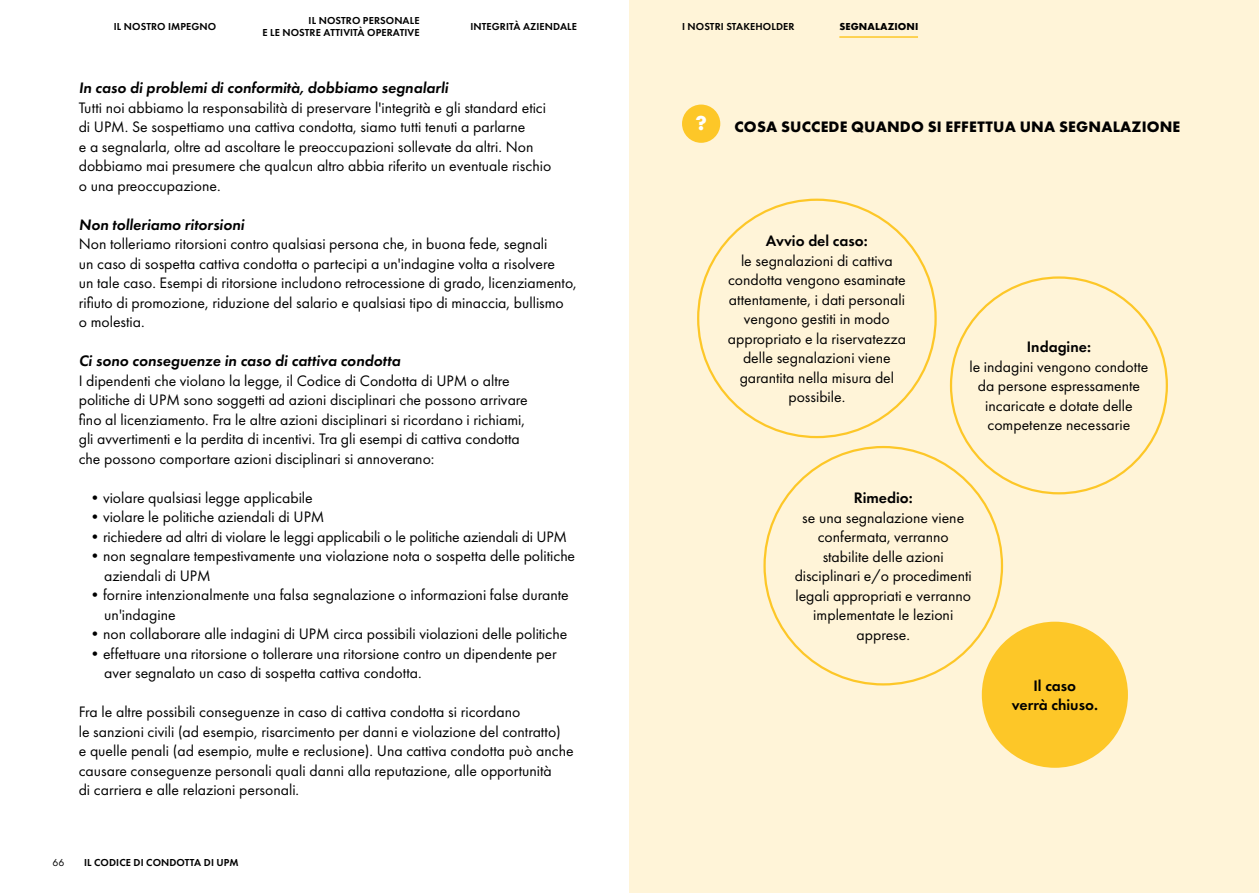
<style>
.page{position:relative;width:1259px;height:893px;background:#fff}
.page>*{position:absolute;margin:0;border:0;box-sizing:border-box;transform-origin:0 0}
.t1{font:700 21px "Futura PT";color:#fff}
.t2{font:15.75px/19.5px "Futura PT";color:#000}
.t3{font:italic 600 15.75px "Futura PT";color:#000}
.t4{font:600 15.75px/19.5px "Futura PT";color:#000;text-align:center}
.t5{font:700 15.75px "Futura PT";letter-spacing:.01em;color:#000}
.t6{font:600 10.5px/12px "Futura PT";letter-spacing:.01em;color:#000;text-align:right}
.t7{font:700 10.5px "Futura PT";letter-spacing:.01em;color:#000}
.t8{font:10.5px "Futura PT";color:#000}
</style>
<div class="page">
<div style="left:629px;top:0;width:630px;height:893px;background:#fff4d8"></div>
<div style="left:682px;top:105px;width:38px;height:38px;background:#fdc728;border-radius:50%"></div>
<div style="left:983px;top:623px;width:143px;height:144px;background:#fdc728;border-radius:50%"></div>
<hr style="left:839px;top:36px;width:79px;height:2px;background:#fdc728">
<p class="t6" style="left:114px;top:21px;width:104px">IL NOSTRO IMPEGNO</p>
<p class="t6" style="left:262px;top:15px;width:159px">IL NOSTRO PERSONALE<br>E LE NOSTRE ATTIVITÀ OPERATIVE</p>
<p class="t6" style="left:470px;top:21px;width:108px">INTEGRITÀ AZIENDALE</p>
<p class="t6" style="left:682px;top:21px;width:114px">I NOSTRI STAKEHOLDER</p>
<p class="t7" style="left:839px;top:20px;width:80px">SEGNALAZIONI</p>
<p class="t3" style="left:79px;top:78px;width:371px">In caso di problemi di conformità, dobbiamo segnalarli</p>
<p class="t2" style="left:79px;top:97px;width:474px">Tutti noi abbiamo la responsabilità di preservare l'integrità e gli standard etici di UPM. Se sospettiamo una cattiva condotta, siamo tutti tenuti a parlarne<br>e a segnalarla, oltre ad ascoltare le preoccupazioni sollevate da altri. Non dobbiamo mai presumere che qualcun altro abbia riferito un eventuale rischio o una preoccupazione.</p>
<p class="t3" style="left:79px;top:214px;width:167px">Non tolleriamo ritorsioni</p>
<p class="t2" style="left:79px;top:234px;width:499px">Non tolleriamo ritorsioni contro qualsiasi persona che, in buona fede, segnali<br>un caso di sospetta cattiva condotta o partecipi a un'indagine volta a risolvere<br>un tale caso. Esempi di ritorsione includono retrocessione di grado, licenziamento, rifiuto di promozione, riduzione del salario e qualsiasi tipo di minaccia, bullismo<br>o molestia.</p>
<p class="t3" style="left:79px;top:351px;width:323px">Ci sono conseguenze in caso di cattiva condotta</p>
<p class="t2" style="left:79px;top:370px;width:450px">I dipendenti che violano la legge, il Codice di Condotta di UPM o altre politiche di UPM sono soggetti ad azioni disciplinari che possono arrivare fino al licenziamento. Fra le altre azioni disciplinari si ricordano i richiami, gli avvertimenti e la perdita di incentivi. Tra gli esempi di cattiva condotta che possono comportare azioni disciplinari si annoverano:</p>
<p class="t2" style="left:87px;top:487px;width:227px">•violare qualsiasi legge applicabile</p>
<p class="t2" style="left:87px;top:507px;width:239px">•violare le politiche aziendali di UPM</p>
<p class="t2" style="left:87px;top:526px;width:481px">•richiedere ad altri di violare le leggi applicabili o le politiche aziendali di UPM</p>
<p class="t2" style="left:104px;top:546px;width:472px;text-indent:-17px">•non segnalare tempestivamente una violazione nota o sospetta delle politiche aziendali di UPM</p>
<p class="t2" style="left:104px;top:585px;width:466px;text-indent:-17px">•fornire intenzionalmente una falsa segnalazione o informazioni false durante un'indagine</p>
<p class="t2" style="left:87px;top:624px;width:481px">•non collaborare alle indagini di UPM circa possibili violazioni delle politiche</p>
<p class="t2" style="left:104px;top:643px;width:454px;text-indent:-17px">•effettuare una ritorsione o tollerare una ritorsione contro un dipendente per aver segnalato un caso di sospetta cattiva condotta.</p>
<p class="t2" style="left:79px;top:702px;width:496px">Fra le altre possibili conseguenze in caso di cattiva condotta si ricordano<br>le sanzioni civili (ad esempio, risarcimento per danni e violazione del contratto)<br>e quelle penali (ad esempio, multe e reclusione). Una cattiva condotta può anche causare conseguenze personali quali danni alla reputazione, alle opportunità<br>di carriera e alle relazioni personali.</p>
<p class="t8" style="left:53px;top:856px;width:13px">66</p>
<p class="t6" style="left:84px;top:857px;width:156px">IL CODICE DI CONDOTTA DI UPM</p>
<h1 class="t1" style="left:695px;top:110px;width:13px">?</h1>
<p class="t5" style="left:734px;top:117px;width:447px">COSA SUCCEDE QUANDO SI EFFETTUA UNA SEGNALAZIONE</p>
<p class="t4" style="left:766px;top:231px;width:103px">Avvio del caso:</p>
<p class="t2" style="left:728px;top:251px;width:180px;text-align:center">le segnalazioni di cattiva condotta vengono esaminate attentamente, i dati personali vengono gestiti in modo appropriato e la riservatezza delle segnalazioni viene garantita nella misura del possibile.</p>
<p class="t2" style="left:755px;top:234px;width:89px">far as possible</p>
<p class="t2" style="left:755px;top:331px;width:252px">Investigations are conducted by assigned persons with the necessary competence</p>
<p class="t4" style="left:1027px;top:337px;width:66px">Indagine:</p>
<p class="t2" style="left:969px;top:357px;width:180px;text-align:center">le indagini vengono condotte da persone espressamente incaricate e dotate delle competenze necessarie</p>
<p class="t4" style="left:1033px;top:355px;width:92px">Investigati :</p>
<p class="t4" style="left:853px;top:488px;width:61px">Rimedio:</p>
<p class="t2" style="left:794px;top:508px;width:179px;text-align:center">se una segnalazione viene confermata, verranno stabilite delle azioni disciplinari e/o procedimenti legali appropriati e verranno implementate le lezioni apprese.</p>
<p class="t2" style="left:809px;top:507px;width:77px">Case closed</p>
<p class="t4" style="left:1011px;top:676px;width:88px">Il caso<br>verrà chiuso.</p>
</div>
